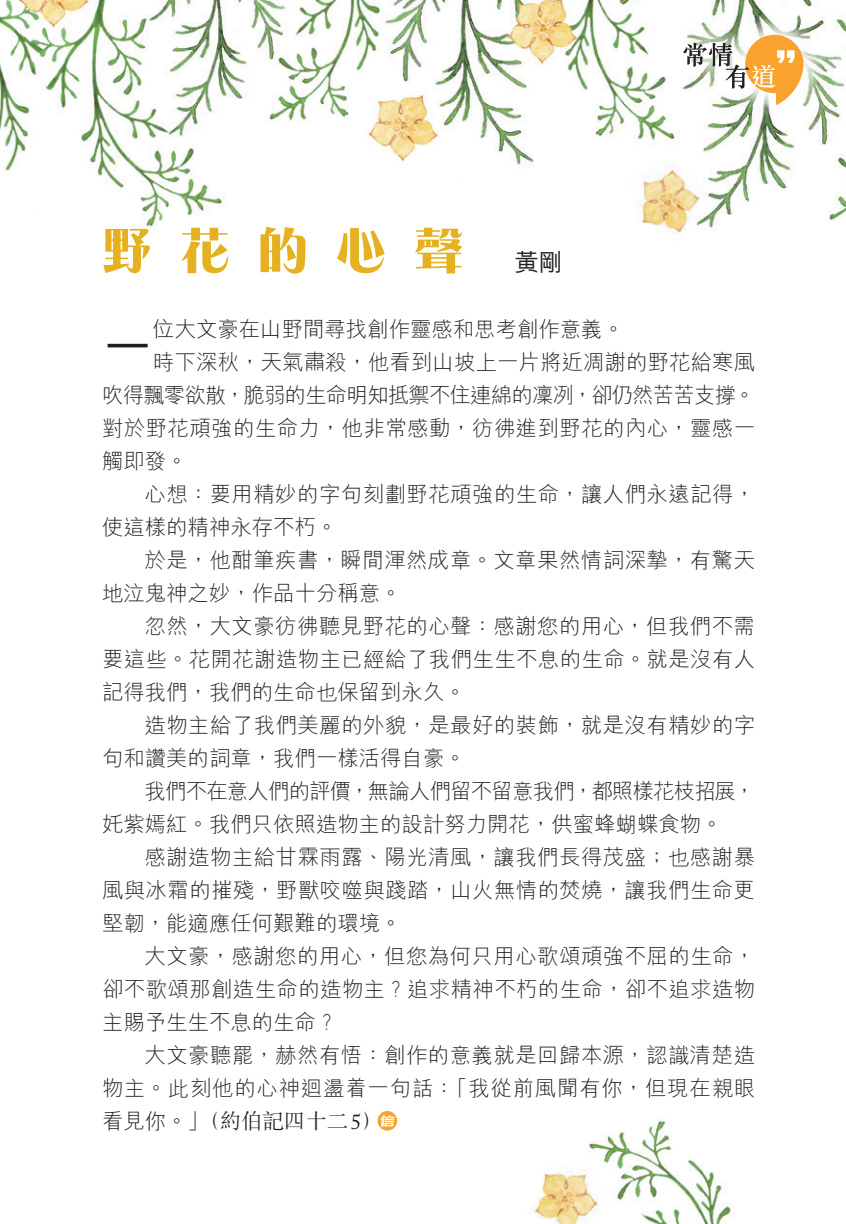
<style>
.page{position:relative;width:846px;height:1224px;background:#fff}
.page>*{position:absolute;margin:0;border:0;box-sizing:border-box;transform-origin:0 0}
.t1{font:800 52px "M Razor HK";letter-spacing:.5em;color:#e6b120}
.t2{font:500 51.2px "M Hei HK";color:#231f20}
.t3{font:300 21.4px "M Hei HK";letter-spacing:.02em;color:#231f20}
.t4{font:300 21.4px "M Hei HK";color:#231f20}
.t5{font:300 21.4px "M Hei HK";letter-spacing:-.035em;color:#231f20}
.t6{font:300 21.4px "M Sung HK";color:#231f20}
.s1{font-family:"M Hei HK";font-weight:500;font-size:24px;color:#231f20}
.s2{font-family:"M Hei HK"}
.s3{font-family:"Adobe Caslon Pro";font-weight:400}
</style>
<div class="page">
<img style="left:0;top:0;width:846px;height:230px">
<img style="left:588px;top:1120px;width:145px;height:104px">
<img style="left:629px;top:159px;width:78px;height:74px">
<img style="left:532px;top:1160px;width:76px;height:64px">
<svg style="left:378px;top:1111px;width:19px;height:20px"></svg>
<svg style="left:381px;top:1115px;width:13px;height:11px"></svg>
<svg style="left:662px;top:10px;width:166px;height:117px"></svg>
<svg style="left:665px;top:14px;width:159px;height:109px"></svg>
<svg style="left:683px;top:35px;width:120px;height:70px"></svg>
<h1 class="t1" style="left:101px;top:225px;width:464px">野花的心聲 <span class="s1">黃剛</span></h1>
<p class="t4" style="left:153px;top:318px;width:472px">位大文豪在山野間尋找創作靈感和思考創作意義。</p>
<p class="t3" style="left:153px;top:351px;width:603px">時下深秋，天氣肅殺，他看到山坡上一片將近凋謝的野花給寒風</p>
<p class="t5" style="left:102px;top:384px;width:655px">吹得飄零欲散，脆弱的生命明知抵禦不住連綿的凜冽，卻仍然苦苦支撐。</p>
<p class="t3" style="left:102px;top:417px;width:655px">對於野花頑強的生命力，他非常感動，彷彿進到野花的內心，靈感一</p>
<p class="t3" style="left:102px;top:450px;width:87px">觸即發。</p>
<p class="t3" style="left:145px;top:483px;width:612px">心想：要用精妙的字句刻劃野花頑強的生命，讓人們永遠記得，</p>
<p class="t4" style="left:102px;top:516px;width:237px">使這樣的精神永存不朽。</p>
<p class="t3" style="left:145px;top:549px;width:612px">於是，他酣筆疾書，瞬間渾然成章。文章果然情詞深摯，有驚天</p>
<p class="t4" style="left:102px;top:582px;width:301px">地泣鬼神之妙，作品十分稱意。</p>
<p class="t3" style="left:145px;top:615px;width:612px">忽然，大文豪彷彿聽見野花的心聲：感謝您的用心，但我們不需</p>
<p class="t3" style="left:102px;top:648px;width:655px">要這些。花開花謝造物主已經給了我們生生不息的生命。就是沒有人</p>
<p class="t4" style="left:102px;top:681px;width:365px">記得我們，我們的生命也保留到永久。</p>
<p class="t3" style="left:145px;top:714px;width:612px">造物主給了我們美麗的外貌，是最好的裝飾，就是沒有精妙的字</p>
<p class="t4" style="left:102px;top:747px;width:365px">句和讚美的詞章，我們一樣活得自豪。</p>
<p class="t5" style="left:145px;top:780px;width:612px">我們不在意人們的評價，無論人們留不留意我們，都照樣花枝招展，</p>
<p class="t4" style="left:102px;top:813px;width:622px">奼紫嫣紅。我們只依照造物主的設計努力開花，供蜜蜂蝴蝶食物。</p>
<p class="t3" style="left:145px;top:846px;width:612px">感謝造物主給甘霖雨露、陽光清風，讓我們長得茂盛；也感謝暴</p>
<p class="t3" style="left:102px;top:879px;width:655px">風與冰霜的摧殘，野獸咬噬與踐踏，山火無情的焚燒，讓我們生命更</p>
<p class="t4" style="left:102px;top:912px;width:301px">堅韌，能適應任何艱難的環境。</p>
<p class="t3" style="left:145px;top:945px;width:612px">大文豪，感謝您的用心，但您為何只用心歌頌頑強不屈的生命，</p>
<p class="t3" style="left:102px;top:978px;width:655px">卻不歌頌那創造生命的造物主？追求精神不朽的生命，卻不追求造物</p>
<p class="t4" style="left:102px;top:1011px;width:237px">主賜予生生不息的生命？</p>
<p class="t3" style="left:145px;top:1044px;width:612px">大文豪聽罷，赫然有悟：創作的意義就是回歸本源，認識清楚造</p>
<p class="t3" style="left:102px;top:1077px;width:655px">物主。此刻他的心神迴盪着一句話：「我從前風聞有你，但現在親眼</p>
<p class="t6" style="left:102px;top:1106px;width:282px"><span class="s2">看見你。」</span>（約伯記四十二<span class="s3">5</span>）</p>
<h2 class="t2" style="left:102px;top:310px;width:53px">一</h2>
</div>
